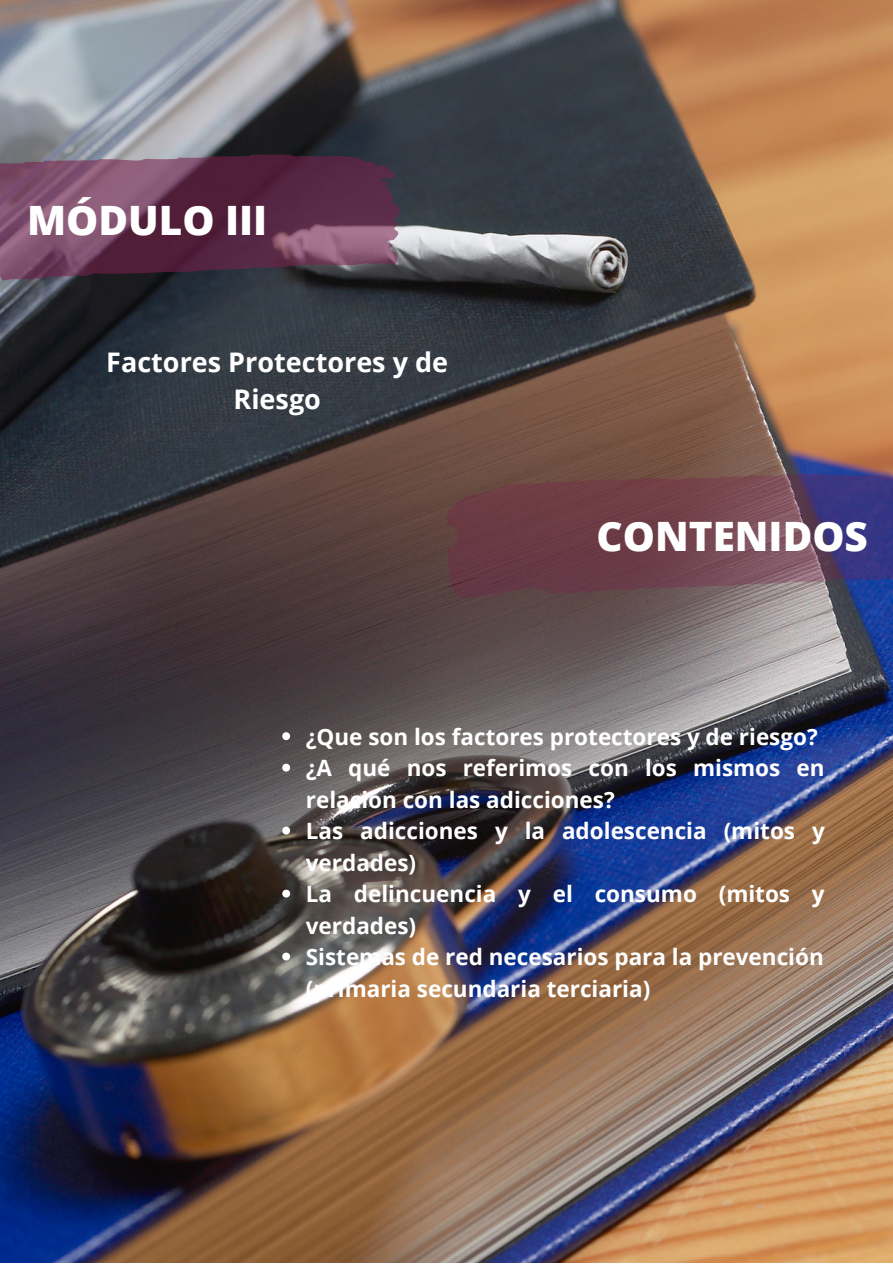
<style>
.page{position:relative;width:893px;height:1264px;background:#fff}
.page>*{position:absolute;margin:0;border:0;box-sizing:border-box;transform-origin:0 0}
.t1{font:800 40.5px "Open Sans";color:#fff}
.t2{font:700 27px/37px "Open Sans";color:#fff;text-align:center}
.t3{font:700 22.5px/31.5px "Open Sans";color:#fff}
</style>
<div class="page">
<img style="left:0;top:0;width:892px;height:1262px">
<svg style="left:0;top:155px;width:400px;height:129px;background:#653c55"></svg>
<svg style="left:446px;top:474px;width:446px;height:124px;background:#674457"></svg>
<svg style="left:282px;top:732px;width:8px;height:8px"></svg>
<svg style="left:282px;top:763px;width:8px;height:8px"></svg>
<svg style="left:282px;top:826px;width:8px;height:8px"></svg>
<svg style="left:282px;top:889px;width:8px;height:8px"></svg>
<svg style="left:282px;top:952px;width:8px;height:8px"></svg>
<h1 class="t1" style="left:27px;top:191px;width:242px">MÓDULO III</h1>
<p class="t2" style="left:106px;top:342px;width:343px">Factores Protectores y de<br>Riesgo</p>
<h1 class="t1" style="left:596px;top:507px;width:273px">CONTENIDOS</h1>
<p class="t3" style="left:306px;top:720px;width:520px">¿Que son los factores protectores y de riesgo? ¿A qué nos referimos con los mismos en relación con las adicciones?<br>Las adicciones y la adolescencia (mitos y verdades)<br>La delincuencia y el consumo (mitos y verdades)<br>Sistemas de red necesarios para la prevención (primaria secundaria terciaria)</p>
</div>
